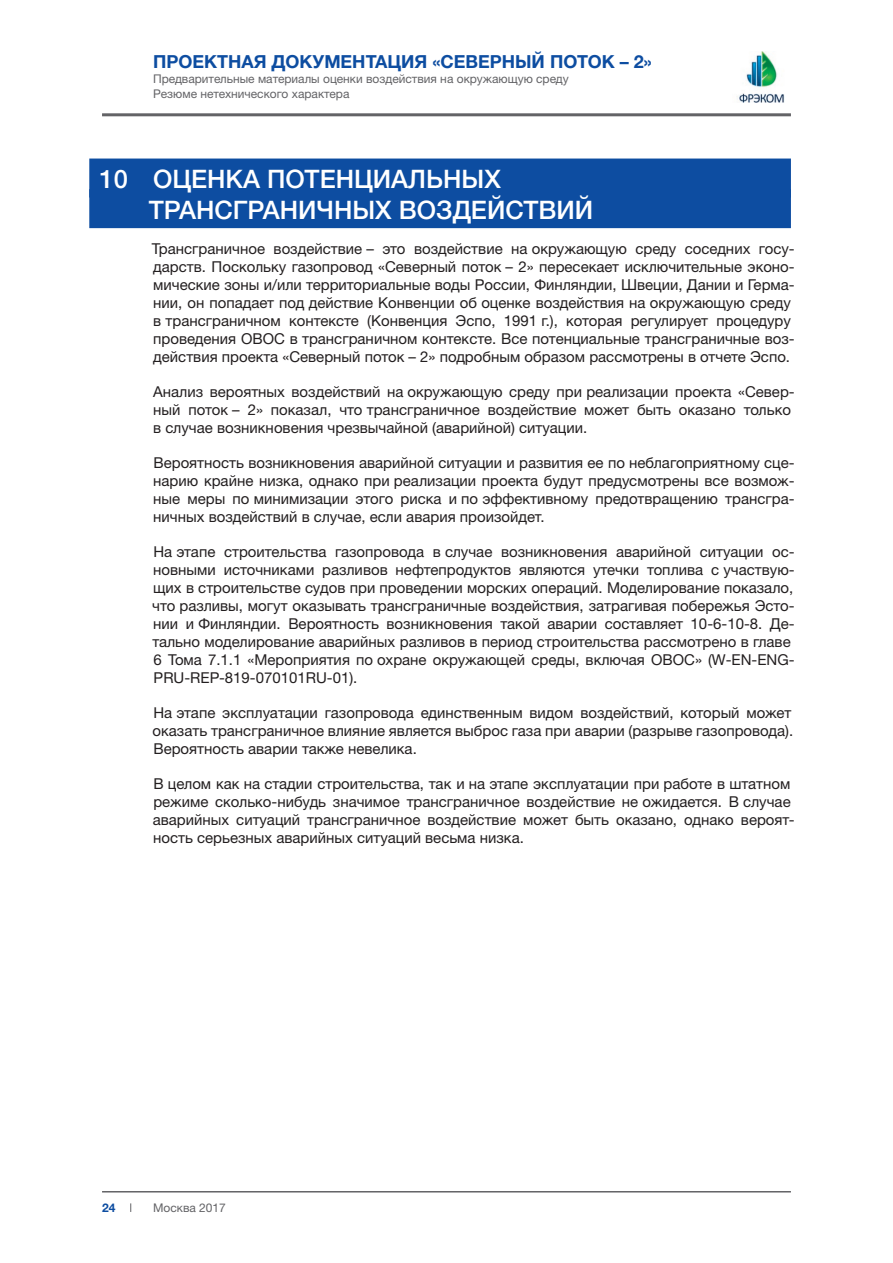
<style>
.page{position:relative;width:893px;height:1263px;background:#fff}
.page>*{position:absolute;margin:0;border:0;box-sizing:border-box;transform-origin:0 0}
.t1{font:500 25.5px/30.6px "Helvetica Neue LTCYR";color:#fff}
.t2{font:700 18px "Helvetica Neue LTCYR";color:#0d4da1}
.t3{font:15px/18px "Helvetica Neue LTCYR";color:#231f20}
.t4{font:12px/14.4px "Helvetica Neue LTCYR";color:#636366}
.t5{font:700 12px "Helvetica Neue LTCYR";color:#0d4da1}
</style>
<div class="page">
<img style="left:737px;top:51px;width:48px;height:51px">
<div style="left:89px;top:159px;width:702px;height:39px;background:#0d4da1"></div>
<div style="left:89px;top:189px;width:702px;height:39px;background:#0d4da1"></div>
<hr style="left:102px;top:113px;width:689px;height:3px;background:#636366">
<hr style="left:102px;top:1191px;width:689px;height:1px;background:#636366">
<p class="t2" style="left:153px;top:51px;width:500px">ПРОЕКТНАЯ ДОКУМЕНТАЦИЯ «СЕВЕРНЫЙ ПОТОК – 2»</p>
<p class="t4" style="left:153px;top:72px;width:417px">Предварительные материалы оценки воздействия на окружающую среду<br>Резюме нетехнического характера</p>
<h1 class="t1" style="left:149px;top:164px;width:446px;text-indent:-49px">10 ОЦЕНКА ПОТЕНЦИАЛЬНЫХ<br>ТРАНСГРАНИЧНЫХ ВОЗДЕЙСТВИЙ</h1>
<p class="t3" style="left:152px;top:239px;width:644px">Трансграничное воздействие – это воздействие на окружающую среду соседних госу&shy;дарств. Поскольку газопровод «Северный поток – 2» пересекает исключительные эконо&shy;мические зоны и/или территориальные воды России, Финляндии, Швеции, Дании и Герма&shy;нии, он попадает под действие Конвенции об оценке воздействия на окружающую среду в трансграничном контексте (Конвенция Эспо, 1991 г.), которая регулирует процедуру проведения ОВОС в трансграничном контексте. Все потенциальные трансграничные воз&shy;действия проекта «Северный поток – 2» подробным образом рассмотрены в отчете Эспо.</p>
<p class="t3" style="left:153px;top:382px;width:643px">Анализ вероятных воздействий на окружающую среду при реализации проекта «Север&shy;ный поток – 2» показал, что трансграничное воздействие может быть оказано только в случае возникновения чрезвычайной (аварийной) ситуации.</p>
<p class="t3" style="left:153px;top:453px;width:643px;text-align:justify">Вероятность возникновения аварийной ситуации и развития ее по неблагоприятному сце&shy;нарию крайне низка, однако при реализации проекта будут предусмотрены все возмож&shy;ные меры по минимизации этого риска и по эффективному предотвращению трансгра&shy;ничных воздействий в случае, если авария произойдет.</p>
<p class="t3" style="left:152px;top:542px;width:644px">На этапе строительства газопровода в случае возникновения аварийной ситуации ос&shy;новными источниками разливов нефтепродуктов являются утечки топлива с участвую&shy;щих в строительстве судов при проведении морских операций. Моделирование показало, что разливы, могут оказывать трансграничные воздействия, затрагивая побережья Эсто&shy;нии и Финляндии. Вероятность возникновения такой аварии составляет 10‑6‑10‑8. Де&shy;тально моделирование аварийных разливов в период строительства рассмотрено в главе 6 Тома 7.1.1 «Мероприятия по охране окружающей среды, включая ОВОС» (W-EN-ENG-PRU-REP-819-070101RU-01).</p>
<p class="t3" style="left:153px;top:703px;width:642px">На этапе эксплуатации газопровода единственным видом воздействий, который может оказать трансграничное влияние является выброс газа при аварии (разрыве газопровода).<br>Вероятность аварии также невелика.</p>
<p class="t3" style="left:153px;top:775px;width:643px">В целом как на стадии строительства, так и на этапе эксплуатации при работе в штатном режиме сколько‑нибудь значимое трансграничное воздействие не ожидается. В случае аварийных ситуаций трансграничное воздействие может быть оказано, однако вероят&shy;ность серьезных аварийных ситуаций весьма низка.</p>
<p class="t5" style="left:102px;top:1200px;width:15px">24</p>
<p class="t4" style="left:153px;top:1200px;width:74px">Москва 2017</p>
</div>
